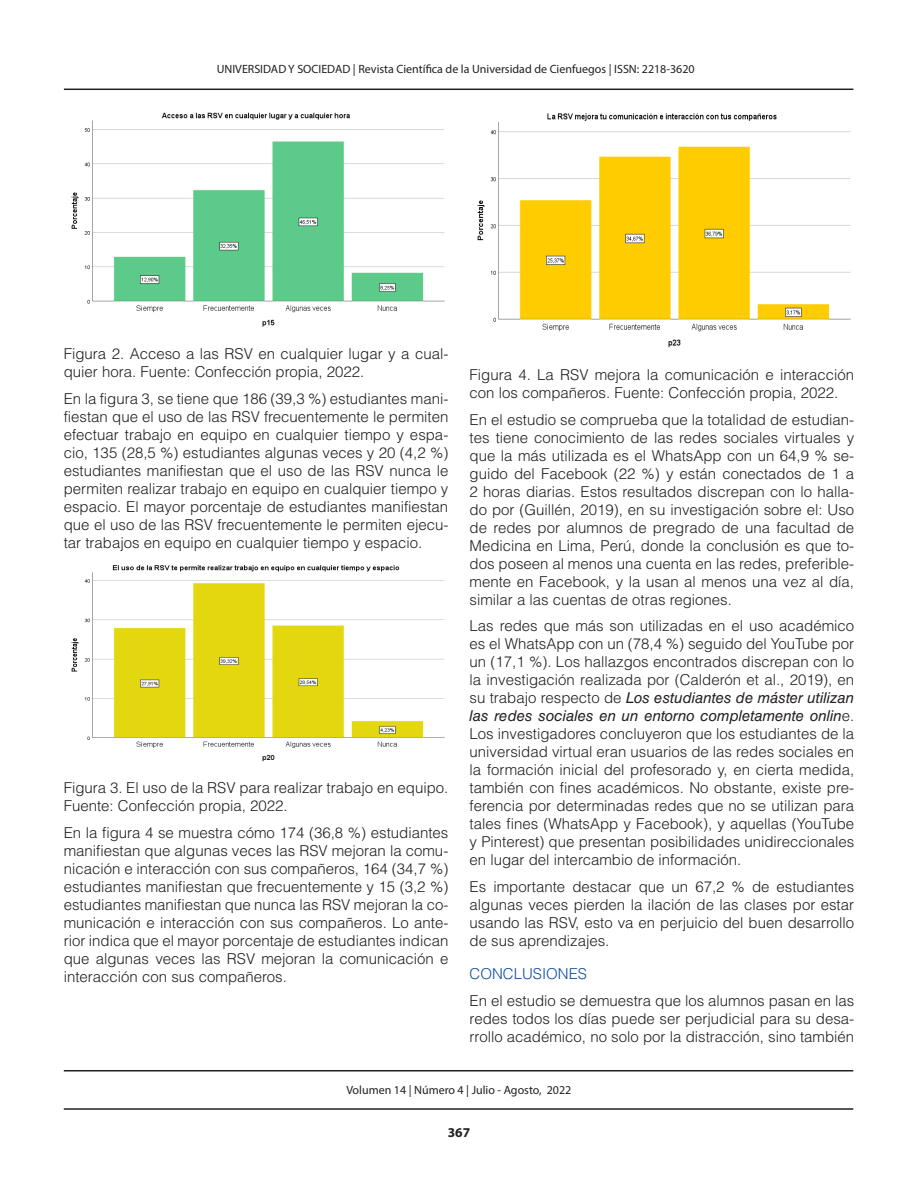
<style>
.page{position:relative;width:918px;height:1188px;background:#fff}
.page>*{position:absolute;margin:0;border:0;box-sizing:border-box;transform-origin:0 0}
.TEXTO{font:300 15px/18px "Helvetica LT Std";color:#231f20;text-align:justify}
.TITULOS_AZUL{font:300 15px "Helvetica LT Std";color:#0d4da1}
.t1{font:700 13.5px "Myriad Pro";color:#231f20}
.t2{font:12px "Myriad Pro";color:#231f20}
.s1{font-weight:400;font-style:italic}
</style>
<div class="page">
<hr style="left:64px;top:89px;width:789px;height:1px;background:#231f20">
<hr style="left:64px;top:1108px;width:789px;height:2px;background:#231f20">
<hr style="left:64px;top:1070px;width:789px;height:1px;background:#231f20">
<img style="left:71px;top:112px;width:374px;height:215px">
<img style="left:71px;top:565px;width:374px;height:197px">
<img style="left:477px;top:113px;width:374px;height:234px">
<p class="t2" style="left:217px;top:61px;width:479px">UNIVERSIDAD Y SOCIEDAD | Revista Científica de la Universidad de Cienfuegos | ISSN: 2218-3620</p>
<p class="TEXTO" style="left:64px;top:345px;width:386px">Figura 2. Acceso a las RSV en cualquier lugar y a cual&shy;quier hora. Fuente: Confección propia, 2022.</p>
<p class="TEXTO" style="left:64px;top:389px;width:386px">En la figura 3, se tiene que 186 (39,3 %) estudiantes mani&shy;fiestan que el uso de las RSV frecuentemente le permiten efectuar trabajo en equipo en cualquier tiempo y espa&shy;cio, 135 (28,5 %) estudiantes algunas veces y 20 (4,2 %) estudiantes manifiestan que el uso de las RSV nunca le permiten realizar trabajo en equipo en cualquier tiempo y espacio. El mayor porcentaje de estudiantes manifiestan que el uso de las RSV frecuentemente le permiten ejecu&shy;tar trabajos en equipo en cualquier tiempo y espacio.</p>
<p class="TEXTO" style="left:64px;top:779px;width:386px">Figura 3. El uso de la RSV para realizar trabajo en equipo.<br>Fuente: Confección propia, 2022.</p>
<p class="TEXTO" style="left:64px;top:824px;width:386px">En la figura 4 se muestra cómo 174 (36,8 %) estudiantes manifiestan que algunas veces las RSV mejoran la comu&shy;nicación e interacción con sus compañeros, 164 (34,7 %) estudiantes manifiestan que frecuentemente y 15 (3,2 %) estudiantes manifiestan que nunca las RSV mejoran la co&shy;municación e interacción con sus compañeros. Lo ante&shy;rior indica que el mayor porcentaje de estudiantes indican que algunas veces las RSV mejoran la comunicación e interacción con sus compañeros.</p>
<p class="TEXTO" style="left:470px;top:366px;width:386px">Figura 4. La RSV mejora la comunicación e interacción con los compañeros. Fuente: Confección propia, 2022.</p>
<p class="TEXTO" style="left:470px;top:410px;width:386px">En el estudio se comprueba que la totalidad de estudian&shy;tes tiene conocimiento de las redes sociales virtuales y que la más utilizada es el WhatsApp con un 64,9 % se&shy;guido del Facebook (22 %) y están conectados de 1 a 2 horas diarias. Estos resultados discrepan con lo halla&shy;do por (Guillén, 2019), en su investigación sobre el: Uso de redes por alumnos de pregrado de una facultad de Medicina en Lima, Perú, donde la conclusión es que to&shy;dos poseen al menos una cuenta en las redes, preferible&shy;mente en Facebook, y la usan al menos una vez al día, similar a las cuentas de otras regiones.</p>
<p class="TEXTO" style="left:470px;top:617px;width:386px">Las redes que más son utilizadas en el uso académico es el WhatsApp con un (78,4 %) seguido del YouTube por un (17,1 %). Los hallazgos encontrados discrepan con lo la investigación realizada por (Calderón et al., 2019), en su trabajo respecto de <span class="s1">Los estudiantes de máster utilizan las redes sociales en un entorno completamente onlin</span>e.<br>Los investigadores concluyeron que los estudiantes de la universidad virtual eran usuarios de las redes sociales en la formación inicial del profesorado y, en cierta medida, también con fines académicos. No obstante, existe pre&shy;ferencia por determinadas redes que no se utilizan para tales fines (WhatsApp y Facebook), y aquellas (YouTube y Pinterest) que presentan posibilidades unidireccionales en lugar del intercambio de información.</p>
<p class="TEXTO" style="left:470px;top:877px;width:386px">Es importante destacar que un 67,2 % de estudiantes algunas veces pierden la ilación de las clases por estar usando las RSV, esto va en perjuicio del buen desarrollo de sus aprendizajes.</p>
<p class="TITULOS_AZUL" style="left:470px;top:965px;width:119px">CONCLUSIONES</p>
<p class="TEXTO" style="left:470px;top:991px;width:386px">En el estudio se demuestra que los alumnos pasan en las redes todos los días puede ser perjudicial para su desa&shy;rrollo académico, no solo por la distracción, sino también</p>
<p class="t2" style="left:346px;top:1083px;width:227px">Volumen 14 | Número 4 | Julio - Agosto, 2022</p>
<p class="t1" style="left:448px;top:1124px;width:24px">367</p>
</div>
